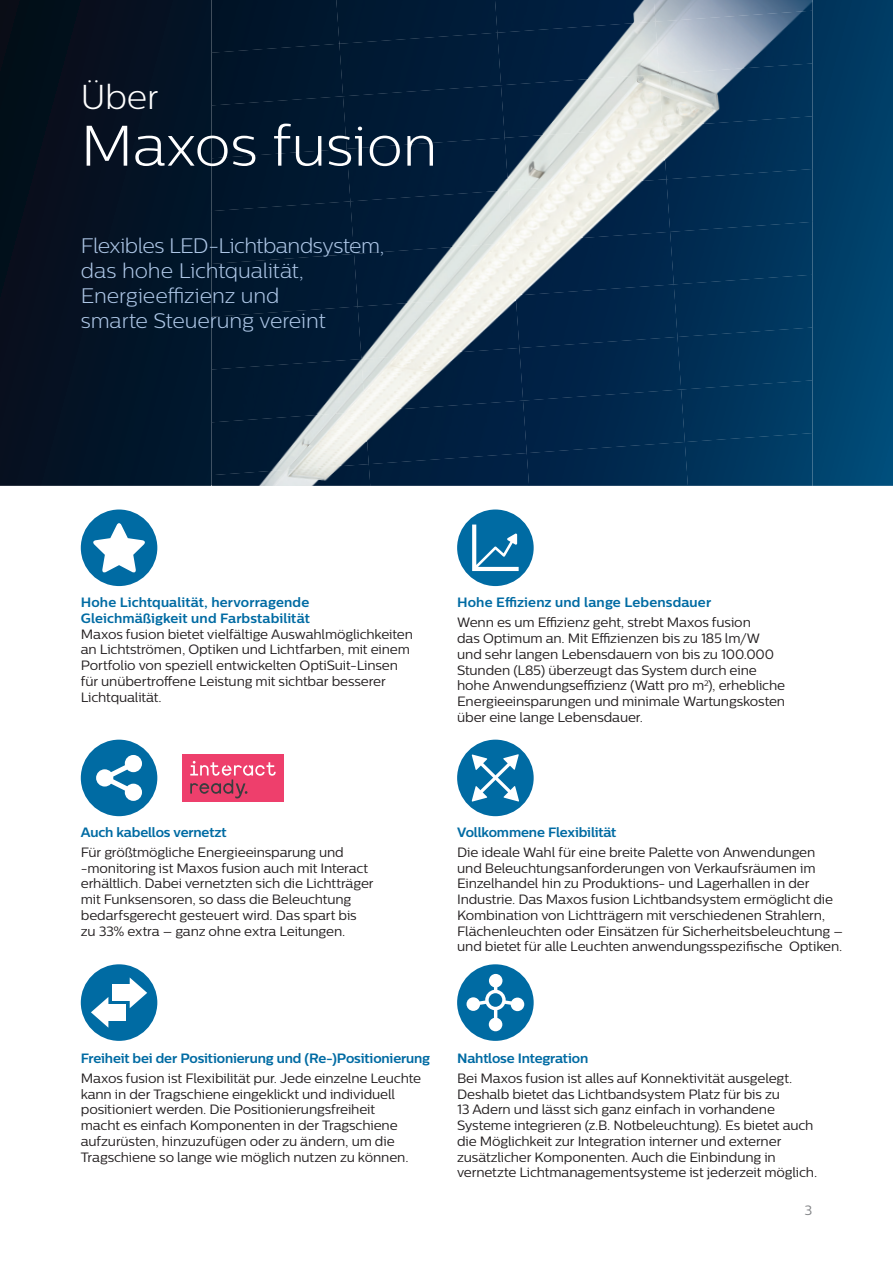
<style>
.page{position:relative;width:893px;height:1263px;background:#fff}
.page>*{position:absolute;margin:0;border:0;box-sizing:border-box;transform-origin:0 0}
.t1{font:300 57px "Centrale Sans";color:#fff}
.t2{font:300 34.5px "Centrale Sans";color:#fff}
.t3{font:300 21px/25.2px "Centrale Sans";letter-spacing:-.01em;color:#adc6e6}
.t4{font:13.5px/15.8px "Centrale Sans";letter-spacing:-.01em;color:#231f20}
.t5{font:700 13.5px/15.8px "Centrale Sans";letter-spacing:-.01em;color:#006ba3}
.t6{font:700 13.5px "Centrale Sans";letter-spacing:.01em;color:#006ba3}
.t7{font:13.5px "Centrale Sans";color:#808285}
</style>
<div class="page">
<svg style="left:0;top:0;width:893px;height:486px;background:#021e36"></svg>
<div style="left:212px;top:0;width:124px;height:44px;background:#00152a"></div>
<div style="left:336px;top:0;width:159px;height:44px;background:#001a35"></div>
<img style="left:495px;top:0;width:159px;height:33px">
<img style="left:654px;top:0;width:159px;height:22px">
<div style="left:212px;top:44px;width:127px;height:52px;background:#00162c"></div>
<div style="left:339px;top:33px;width:158px;height:63px;background:#001b36"></div>
<img style="left:497px;top:22px;width:158px;height:63px">
<img style="left:655px;top:11px;width:158px;height:63px">
<div style="left:212px;top:96px;width:131px;height:53px;background:#00162c"></div>
<div style="left:343px;top:85px;width:158px;height:64px;background:#001b37"></div>
<img style="left:501px;top:74px;width:158px;height:64px">
<img style="left:659px;top:63px;width:154px;height:64px">
<div style="left:212px;top:149px;width:135px;height:52px;background:#00172e"></div>
<div style="left:347px;top:138px;width:158px;height:63px;background:#001c38"></div>
<img style="left:505px;top:127px;width:158px;height:63px">
<img style="left:663px;top:116px;width:150px;height:63px">
<div style="left:212px;top:201px;width:138px;height:53px;background:#00182f"></div>
<img style="left:350px;top:190px;width:158px;height:64px">
<img style="left:508px;top:179px;width:158px;height:64px">
<img style="left:666px;top:169px;width:147px;height:63px">
<div style="left:212px;top:254px;width:142px;height:52px;background:#001931"></div>
<img style="left:354px;top:243px;width:158px;height:63px">
<img style="left:512px;top:232px;width:158px;height:63px">
<img style="left:670px;top:222px;width:143px;height:62px">
<div style="left:212px;top:306px;width:146px;height:53px;background:#001932"></div>
<img style="left:358px;top:295px;width:158px;height:64px">
<div style="left:516px;top:284px;width:158px;height:64px;background:#002348"></div>
<img style="left:674px;top:275px;width:139px;height:62px">
<img style="left:212px;top:359px;width:149px;height:52px">
<img style="left:361px;top:348px;width:158px;height:63px">
<div style="left:519px;top:337px;width:158px;height:63px;background:#002449"></div>
<img style="left:677px;top:327px;width:136px;height:62px">
<img style="left:212px;top:411px;width:153px;height:53px">
<img style="left:365px;top:400px;width:158px;height:64px">
<div style="left:523px;top:389px;width:158px;height:64px;background:#00264b"></div>
<img style="left:681px;top:380px;width:132px;height:62px">
<img style="left:212px;top:464px;width:157px;height:22px">
<div style="left:369px;top:453px;width:158px;height:33px;background:#001f40"></div>
<img style="left:527px;top:442px;width:158px;height:44px">
<img style="left:685px;top:433px;width:128px;height:53px">
<div style="left:81px;top:509px;width:76px;height:77px;background:#006ba3;border-radius:50%"></div>
<svg style="left:93px;top:523px;width:52px;height:50px"></svg>
<div style="left:457px;top:509px;width:77px;height:77px;background:#006ba3;border-radius:50%"></div>
<svg style="left:472px;top:524px;width:47px;height:47px"></svg>
<div style="left:457px;top:964px;width:77px;height:77px;background:#006ba3;border-radius:50%"></div>
<svg style="left:466px;top:974px;width:58px;height:57px"></svg>
<div style="left:81px;top:740px;width:76px;height:76px;background:#006ba3;border-radius:50%"></div>
<svg style="left:125px;top:784px;width:17px;height:17px"></svg>
<svg style="left:125px;top:755px;width:17px;height:17px"></svg>
<svg style="left:96px;top:757px;width:44px;height:41px"></svg>
<div style="left:457px;top:740px;width:77px;height:76px;background:#006ba3;border-radius:50%"></div>
<svg style="left:472px;top:754px;width:47px;height:48px"></svg>
<div style="left:81px;top:964px;width:76px;height:77px;background:#006ba3;border-radius:50%"></div>
<div style="left:112px;top:984px;width:25px;height:17px;background:#fff"></div>
<svg style="left:130px;top:978px;width:17px;height:30px"></svg>
<div style="left:102px;top:1004px;width:24px;height:16px;background:#fff"></div>
<svg style="left:91px;top:997px;width:17px;height:31px"></svg>
<div style="left:182px;top:754px;width:102px;height:47px;background:#ee3f6c"></div>
<svg style="left:190px;top:761px;width:86px;height:37px"></svg>
<h2 class="t2" style="left:81px;top:77px;width:79px">Über</h2>
<h1 class="t1" style="left:81px;top:113px;width:358px">Maxos fusion</h1>
<h3 class="t3" style="left:81px;top:232px;width:305px">Flexibles LED-Lichtbandsystem, das hohe Lichtqualität,<br>Energieeffizienz und<br>smarte Steuerung vereint</h3>
<p class="t5" style="left:81px;top:594px;width:231px">Hohe Lichtqualität, hervorragende<br>Gleichmäßigkeit und Farbstabilität</p>
<p class="t4" style="left:81px;top:626px;width:334px">Maxos fusion bietet vielfältige Auswahlmöglichkeiten an Lichtströmen, Optiken und Lichtfarben, mit einem Portfolio von speziell entwickelten OptiSuit-Linsen für unübertroffene Leistung mit sichtbar besserer Lichtqualität.</p>
<p class="t6" style="left:457px;top:594px;width:256px">Hohe Effizienz und lange Lebensdauer</p>
<p class="t4" style="left:457px;top:614px;width:330px">Wenn es um Effizienz geht, strebt Maxos fusion<br>das Optimum an. Mit Effizienzen bis zu 185 lm/W und sehr langen Lebensdauern von bis zu 100.000<br>Stunden (L85) überzeugt das System durch eine hohe Anwendungseffizienz (Watt pro m<sup>2</sup>), erhebliche Energieeinsparungen und minimale Wartungskosten über eine lange Lebensdauer.</p>
<p class="t5" style="left:81px;top:824px;width:147px">Auch kabellos vernetzt</p>
<p class="t4" style="left:81px;top:844px;width:294px">Für größtmögliche Energieeinsparung und -monitoring ist Maxos fusion auch mit Interact erhältlich. Dabei vernetzten sich die Lichtträger mit Funksensoren, so dass die Beleuchtung bedarfsgerecht gesteuert wird. Das spart bis zu 33% extra – ganz ohne extra Leitungen.</p>
<p class="t5" style="left:457px;top:824px;width:161px">Vollkommene Flexibilität</p>
<p class="t4" style="left:457px;top:844px;width:387px">Die ideale Wahl für eine breite Palette von Anwendungen und Beleuchtungsanforderungen von Verkaufsräumen im Einzelhandel hin zu Produktions- und Lagerhallen in der Industrie. Das Maxos fusion Lichtbandsystem ermöglicht die Kombination von Lichtträgern mit verschiedenen Strahlern, Flächenleuchten oder Einsätzen für Sicherheitsbeleuchtung – und bietet für alle Leuchten anwendungsspezifische Optiken.</p>
<p class="t5" style="left:81px;top:1050px;width:351px">Freiheit bei der Positionierung und (Re-)Positionierung</p>
<p class="t4" style="left:81px;top:1070px;width:342px">Maxos fusion ist Flexibilität pur. Jede einzelne Leuchte kann in der Tragschiene eingeklickt und individuell positioniert werden. Die Positionierungsfreiheit<br>macht es einfach Komponenten in der Tragschiene aufzurüsten, hinzuzufügen oder zu ändern, um die Tragschiene so lange wie möglich nutzen zu können.</p>
<p class="t5" style="left:457px;top:1050px;width:133px">Nahtlose Integration</p>
<p class="t4" style="left:457px;top:1070px;width:362px">Bei Maxos fusion ist alles auf Konnektivität ausgelegt.<br>Deshalb bietet das Lichtbandsystem Platz für bis zu<br>13 Adern und lässt sich ganz einfach in vorhandene Systeme integrieren (z.B. Notbeleuchtung). Es bietet auch die Möglichkeit zur Integration interner und externer zusätzlicher Komponenten. Auch die Einbindung in vernetzte Lichtmanagementsysteme ist jederzeit möglich.</p>
<p class="t7" style="left:804px;top:1202px;width:9px">3</p>
</div>
